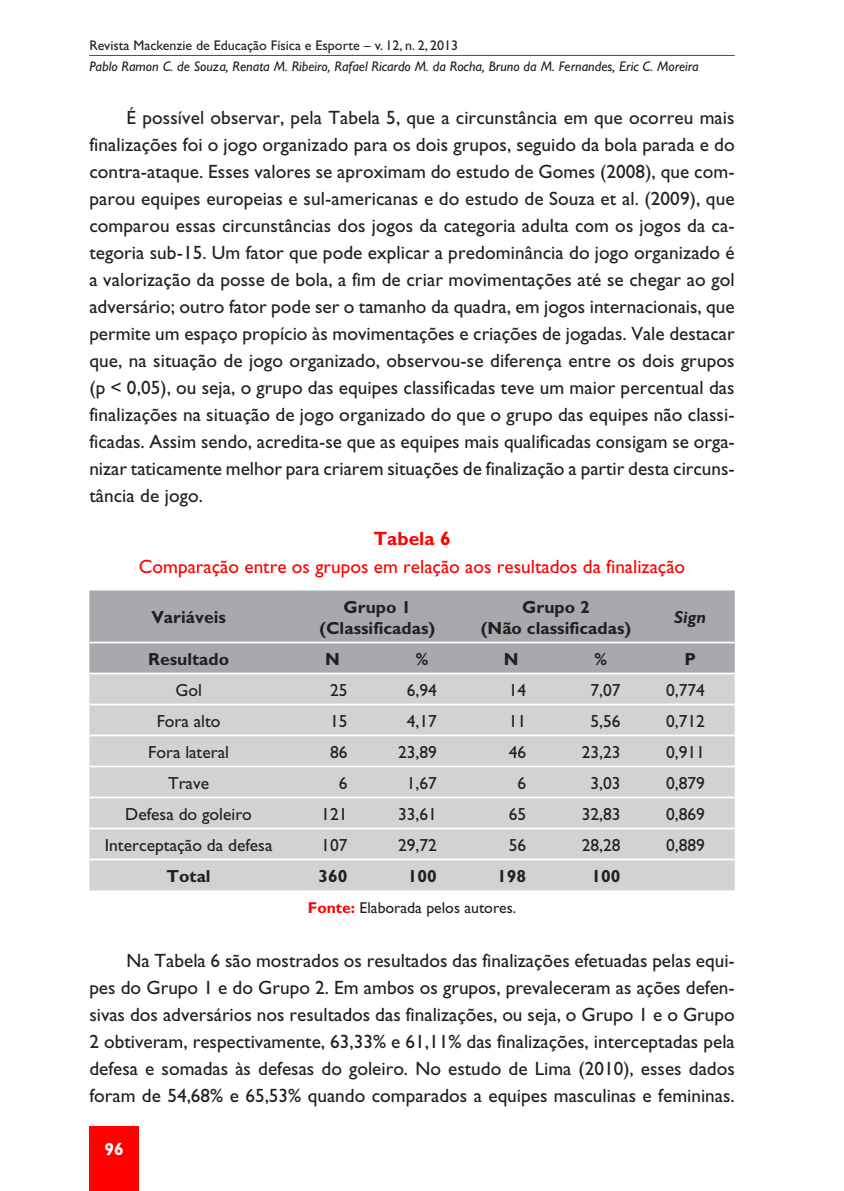
<style>
.page{position:relative;width:844px;height:1191px;background:#fff}
.page>*{position:absolute;margin:0;border:0;box-sizing:border-box;transform-origin:0 0}
.t1{font:19.25px/26.9px "Gill Sans";color:#231f20;text-align:justify}
.t2{font:19.25px "Gill Sans";color:#f00}
.t3{font:700 19.25px "Gill Sans";color:#f00}
.t4{font:17.5px "Gill Sans";color:#231f20}
.t5{font:700 17.5px/21px "Gill Sans";color:#231f20;text-align:center}
.t6{font:italic 700 17.5px "Gill Sans";color:#231f20}
.t7{font:700 17.5px "Gill Sans";color:#fff}
.t8{font:15.75px "Gill Sans";color:#231f20}
.t9{font:italic 14px "Gill Sans";color:#231f20}
.t10{font:14px "Gill Sans";color:#231f20}
.s1{font-weight:700;color:#f00}
</style>
<div class="page">
<div style="left:89px;top:1126px;width:50px;height:65px;background:#f00"></div>
<hr style="left:89px;top:55px;width:645px;height:1px;background:#f00">
<div style="left:89px;top:590px;width:645px;height:82px;background:#a8a9ad"></div>
<div style="left:89px;top:674px;width:645px;height:216px;background:#d1d2d4"></div>
<hr style="left:89px;top:641px;width:645px;height:2px;background:#fff">
<hr style="left:89px;top:703px;width:645px;height:2px;background:#fff">
<hr style="left:89px;top:734px;width:645px;height:2px;background:#fff">
<hr style="left:89px;top:765px;width:645px;height:2px;background:#fff">
<hr style="left:89px;top:796px;width:645px;height:2px;background:#fff">
<hr style="left:89px;top:827px;width:645px;height:2px;background:#fff">
<hr style="left:89px;top:858px;width:645px;height:2px;background:#fff">
<p class="t10" style="left:89px;top:41px;width:370px">Revista Mackenzie de Educação Física e Esporte – v. 12, n. 2, 2013</p>
<p class="t9" style="left:89px;top:61px;width:610px">Pablo Ramon C. de Souza, Renata M. Ribeiro, Rafael Ricardo M. da Rocha, Bruno da M. Fernandes, Eric C. Moreira</p>
<p class="t1" style="left:89px;top:106px;width:646px;text-indent:37px">É possível observar, pela Tabela 5, que a circunstância em que ocorreu mais finalizações foi o jogo organizado para os dois grupos, seguido da bola parada e do contra-ataque. Esses valores se aproximam do estudo de Gomes (2008), que com&shy;parou equipes europeias e sul-americanas e do estudo de Souza et al. (2009), que comparou essas circunstâncias dos jogos da categoria adulta com os jogos da ca&shy;tegoria sub-15. Um fator que pode explicar a predominância do jogo organizado é a valorização da posse de bola, a fim de criar movimentações até se chegar ao gol adversário; outro fator pode ser o tamanho da quadra, em jogos internacionais, que permite um espaço propício às movimentações e criações de jogadas. Vale destacar que, na situação de jogo organizado, observou-se diferença entre os dois grupos (p &lt; 0,05), ou seja, o grupo das equipes classificadas teve um maior percentual das finalizações na situação de jogo organizado do que o grupo das equipes não classi&shy;ficadas. Assim sendo, acredita-se que as equipes mais qualificadas consigam se orga&shy;nizar taticamente melhor para criarem situações de finalização a partir desta circuns&shy;tância de jogo.</p>
<p class="t3" style="left:373px;top:532px;width:79px">Tabela 6</p>
<p class="t2" style="left:139px;top:560px;width:547px">Comparação entre os grupos em relação aos resultados da finalização</p>
<p class="t5" style="left:151px;top:608px;width:76px">Variáveis</p>
<p class="t5" style="left:319px;top:598px;width:117px">Grupo 1 (Classificadas)</p>
<p class="t5" style="left:480px;top:598px;width:152px">Grupo 2<br>(Não classificadas)</p>
<p class="t6" style="left:674px;top:611px;width:33px">Sign</p>
<p class="t5" style="left:148px;top:650px;width:82px">Resultado</p>
<p class="t5" style="left:325px;top:650px;width:16px">N</p>
<p class="t5" style="left:415px;top:650px;width:14px">%</p>
<p class="t5" style="left:504px;top:650px;width:16px">N</p>
<p class="t5" style="left:594px;top:650px;width:14px">%</p>
<p class="t5" style="left:684px;top:650px;width:13px">P</p>
<p class="t4" style="left:175px;top:683px;width:28px">Gol</p>
<p class="t4" style="left:330px;top:683px;width:19px">25</p>
<p class="t4" style="left:406px;top:683px;width:32px">6,94</p>
<p class="t4" style="left:508px;top:683px;width:19px">14</p>
<p class="t4" style="left:590px;top:683px;width:32px">7,07</p>
<p class="t4" style="left:666px;top:683px;width:40px">0,774</p>
<p class="t4" style="left:157px;top:714px;width:65px">Fora alto</p>
<p class="t4" style="left:330px;top:714px;width:19px">15</p>
<p class="t4" style="left:406px;top:714px;width:32px">4,17</p>
<p class="t4" style="left:508px;top:714px;width:19px">11</p>
<p class="t4" style="left:590px;top:714px;width:32px">5,56</p>
<p class="t4" style="left:666px;top:714px;width:40px">0,712</p>
<p class="t4" style="left:148px;top:745px;width:82px">Fora lateral</p>
<p class="t4" style="left:330px;top:745px;width:19px">86</p>
<p class="t4" style="left:398px;top:745px;width:40px">23,89</p>
<p class="t4" style="left:508px;top:745px;width:19px">46</p>
<p class="t4" style="left:581px;top:745px;width:40px">23,23</p>
<p class="t4" style="left:666px;top:745px;width:40px">0,911</p>
<p class="t4" style="left:168px;top:776px;width:43px">Trave</p>
<p class="t4" style="left:338px;top:776px;width:10px">6</p>
<p class="t4" style="left:406px;top:776px;width:32px">1,67</p>
<p class="t4" style="left:517px;top:776px;width:10px">6</p>
<p class="t4" style="left:590px;top:776px;width:32px">3,03</p>
<p class="t4" style="left:666px;top:776px;width:40px">0,879</p>
<p class="t4" style="left:125px;top:807px;width:128px">Defesa do goleiro</p>
<p class="t4" style="left:321px;top:807px;width:28px">121</p>
<p class="t4" style="left:398px;top:807px;width:40px">33,61</p>
<p class="t4" style="left:508px;top:807px;width:19px">65</p>
<p class="t4" style="left:581px;top:807px;width:40px">32,83</p>
<p class="t4" style="left:666px;top:807px;width:40px">0,869</p>
<p class="t4" style="left:105px;top:838px;width:169px">Interceptação da defesa</p>
<p class="t4" style="left:321px;top:838px;width:28px">107</p>
<p class="t4" style="left:398px;top:838px;width:40px">29,72</p>
<p class="t4" style="left:508px;top:838px;width:19px">56</p>
<p class="t4" style="left:581px;top:838px;width:40px">28,28</p>
<p class="t4" style="left:666px;top:838px;width:40px">0,889</p>
<p class="t5" style="left:166px;top:867px;width:46px">Total</p>
<p class="t5" style="left:318px;top:867px;width:30px">360</p>
<p class="t5" style="left:408px;top:867px;width:30px">100</p>
<p class="t5" style="left:497px;top:867px;width:30px">198</p>
<p class="t5" style="left:591px;top:867px;width:30px">100</p>
<p class="t8" style="left:308px;top:901px;width:210px"><span class="s1">Fonte:</span> Elaborada pelos autores.</p>
<p class="t1" style="left:89px;top:948px;width:646px;text-indent:37px">Na Tabela 6 são mostrados os resultados das finalizações efetuadas pelas equi&shy;pes do Grupo 1 e do Grupo 2. Em ambos os grupos, prevaleceram as ações defen&shy;sivas dos adversários nos resultados das finalizações, ou seja, o Grupo 1 e o Grupo 2 obtiveram, respectivamente, 63,33% e 61,11% das finalizações, interceptadas pela defesa e somadas às defesas do goleiro. No estudo de Lima (2010), esses dados foram de 54,68% e 65,53% quando comparados a equipes masculinas e femininas.</p>
<p class="t7" style="left:104px;top:1143px;width:21px">96</p>
</div>
